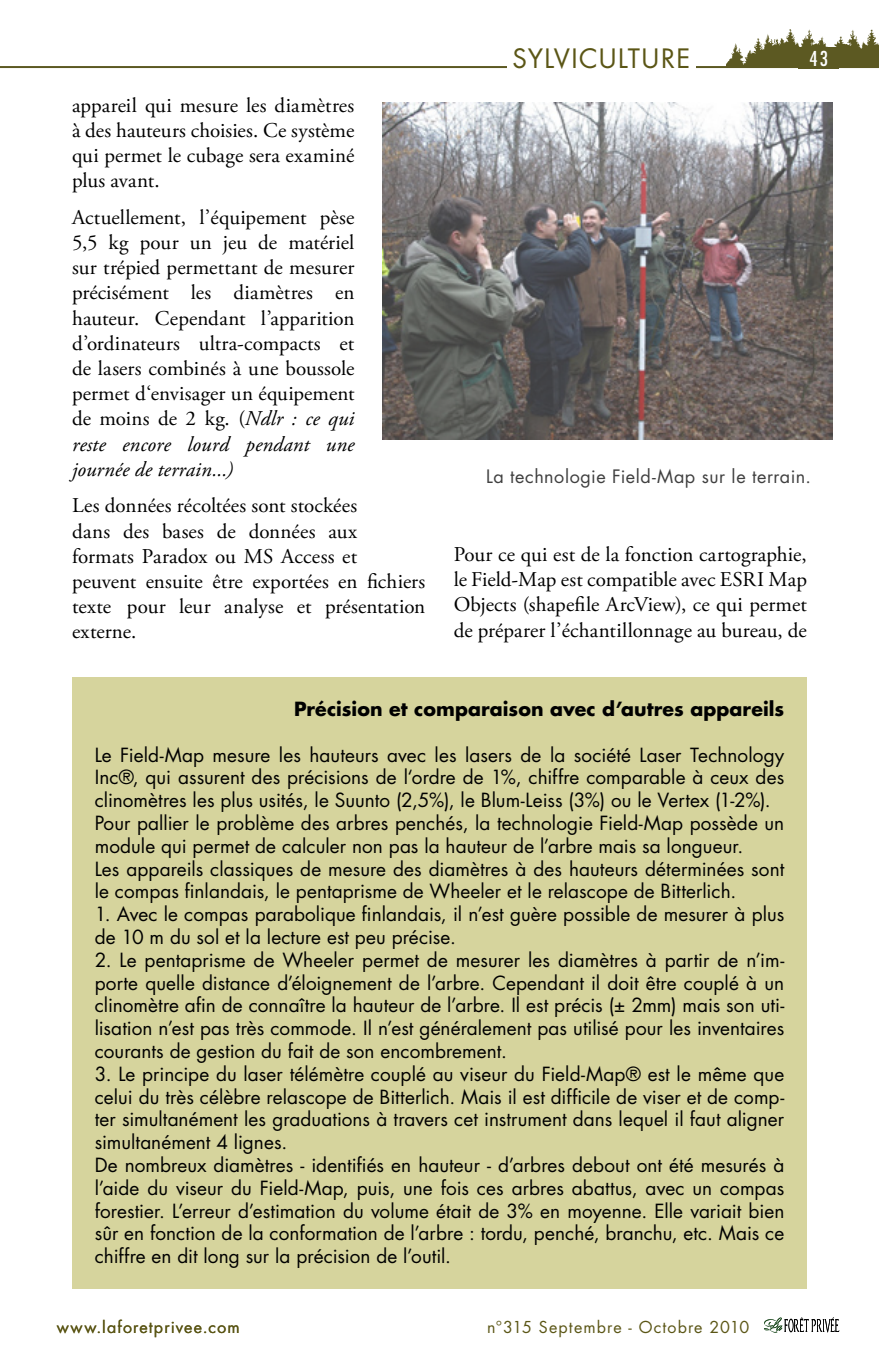
<style>
.page{position:relative;width:879px;height:1361px;background:#fff}
.page>*{position:absolute;margin:0;border:0;box-sizing:border-box;transform-origin:0 0}
.t1{font:26px "Futura Std";letter-spacing:.05em;color:#5b5616}
.t2{font:21px/25.2px "Adobe Garamond Pro";letter-spacing:.005em;color:#000;text-align:justify}
.t3{font:condensed 20px "Futura Std";color:#fff}
.t4{font:19px/22.8px "Futura Std";letter-spacing:.005em;color:#000}
.t5{font:700 19px "Futura Std";letter-spacing:.005em;color:#000}
.t6{font:18px "Futura Std";letter-spacing:.03em;color:#000}
.t7{font:16px "Futura Std";letter-spacing:.07em;color:#5b5616}
.s1{font-style:italic}
</style>
<div class="page">
<svg style="left:726px;top:29px;width:153px;height:37px"></svg>
<div style="left:798px;top:47px;width:41px;height:21px;background:#5c5922"></div>
<hr style="left:0;top:66px;width:879px;height:2px;background:#5c5922">
<svg style="left:788px;top:1318px;width:5px;height:14px"></svg>
<svg style="left:794px;top:1317px;width:45px;height:15px"></svg>
<svg style="left:764px;top:1317px;width:24px;height:15px"></svg>
<div style="left:507px;top:46px;width:189px;height:28px;background:#fff"></div>
<img style="left:383px;top:102px;width:450px;height:338px">
<div style="left:72px;top:677px;width:735px;height:612px;background:#d6d49d"></div>
<p class="t2" style="left:72px;top:93px;width:284px">appareil qui mesure les diamètres à des hauteurs choisies. Ce système qui permet le cubage sera examiné plus avant.</p>
<p class="t2" style="left:72px;top:205px;width:284px">Actuellement, l’équipement pèse 5,5 kg pour un jeu de matériel sur trépied permettant de mesurer précisément les diamètres en hauteur. Cependant l’apparition d’ordinateurs ultra-compacts et de lasers combinés à une boussole permet d‘envisager un équipement de moins de 2 kg. (<span class="s1">Ndlr : ce qui reste encore lourd pendant une journée de terrain...)</span></p>
<p class="t2" style="left:72px;top:494px;width:355px;text-align:left">Les données récoltées sont stockées<br>dans des bases de données aux<br>formats Paradox ou MS Access et peuvent ensuite être exportées en fichiers texte pour leur analyse et présentation externe.</p>
<h1 class="t1" style="left:512px;top:42px;width:179px">Sylvic ulture</h1>
<p class="t3" style="left:809px;top:46px;width:20px">43</p>
<p class="t6" style="left:486px;top:464px;width:326px">La technologie Field-Map sur le terrain.</p>
<p class="t2" style="left:454px;top:542px;width:355px">Pour ce qui est de la fonction cartographie, le Field-Map est compatible avec ESRI Map Objects (shapefile ArcView), ce qui permet de préparer l’échantillonnage au bureau, de</p>
<p class="t5" style="left:294px;top:696px;width:492px">Précision et comparaison avec d’autres appareils</p>
<p class="t4" style="left:95px;top:743px;width:691px">Le Field-Map mesure les hauteurs avec les lasers de la société Laser Technology I nc®, qui assurent des précisions de l‘ordre de 1%, chiffre comparable à ceux des clinomètres les plus usités, le Suunto (2,5%), le Blum-Leiss (3%) ou le Vertex (1-2%).<br>Pour pallier le problème des arbres penchés, la technologie Field-Map possède un module qui permet de calculer non pas la hauteur de l’arbre mais sa longueur.<br>Les appareils classiques de mesure des diamètres à des hauteurs déterminées sont le compas finlandais, le pentaprisme de Wheeler et le relascope de Bitterlich.</p>
<p class="t4" style="left:95px;top:903px;width:691px">1. Avec le compas parabolique finlandais, il n’est guère possible de mesurer à plus de 10 m du sol et la lecture est peu précise.</p>
<p class="t4" style="left:95px;top:948px;width:691px;text-align:justify">2. Le pentaprisme de Wheeler permet de mesurer les diamètres à partir de n’im&shy;porte quelle distance d’éloignement de l’arbre. Cependant il doit être couplé à un clinomètre afin de connaître la hauteur de l’arbre. I l est précis (± 2mm) mais son uti&shy;lisation n’est pas très commode. I l n’est généralement pas utilisé pour les inventaires courants de gestion du fait de son encombrement.</p>
<p class="t4" style="left:95px;top:1062px;width:691px">3. Le principe du laser télémètre couplé au viseur du Field-Map® est le même que celui du très célèbre relascope de Bitterlich. Mais il est difficile de viser et de comp&shy;ter simultanément les graduations à travers cet instrument dans lequel il faut aligner simultanément 4 lignes.<br>De nombreux diamètres - identifiés en hauteur - d’arbres debout ont été mesurés à l’aide du viseur du Field-Map, puis, une fois ces arbres abattus, avec un compas forestier. L’erreur d’estimation du volume était de 3% en moyenne. Elle variait bien sûr en fonction de la conformation de l’arbre : tordu, penché, branchu, etc. Mais ce chiffre en dit long sur la précision de l’outil.</p>
<p class="t7" style="left:57px;top:1316px;width:184px">www.laforetprivee.com</p>
<p class="t7" style="left:487px;top:1316px;width:264px">n°315 Septembre - Octobre 2010</p>
</div>
